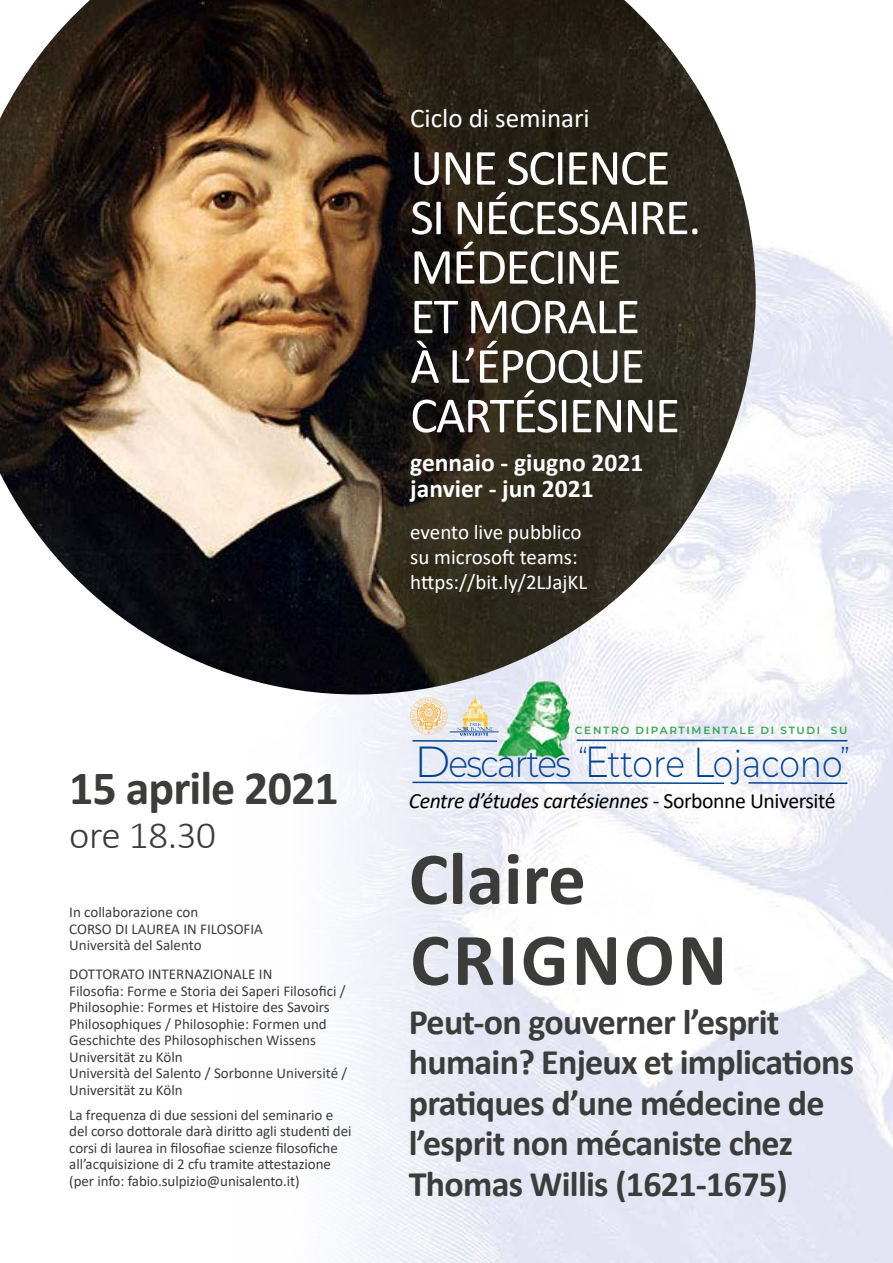
<style>
.page{position:relative;width:893px;height:1263px;background:#fff}
.page>*{position:absolute;margin:0;border:0;box-sizing:border-box;transform-origin:0 0}
.t1{font:700 75px/81px "Calibri";letter-spacing:.04em;color:#3c3c3b}
.t2{font:51px/49.5px "Calibri";letter-spacing:-.03em;color:#fff}
.t3{font:700 48px "Calibri";letter-spacing:-.02em;color:#3c3c3b}
.t4{font:300 39px "Calibri";letter-spacing:-.01em;color:#3c3c3b}
.t5{font:300 37.5px "Montserrat";letter-spacing:-.015em;color:#03438f;scale:.88 1}
.t6{font:700 36px/40.5px "Calibri";letter-spacing:-.02em;color:#3c3c3b}
.t7{font:27px "Calibri";color:#fff}
.t8{font:700 25.5px/25.5px "Calibri";color:#fff}
.t9{font:italic 21.75px "Calibri";letter-spacing:-.02em;color:#000}
.t10{font:21px/25.2px "Calibri";color:#fff}
.t11{font:15px/16.5px "Calibri";color:#3c3c3b}
.t12{font:600 10.5px "Montserrat";letter-spacing:.16em;color:#38a654}
.s1{font-size:43.5px}
.s2{font-size:42px}
.s3{font-style:normal}
</style>
<div class="page">
<img style="left:337px;top:245px;width:556px;height:1018px">
<img style="left:0;top:0;width:756px;height:694px">
<svg style="left:410px;top:697px;width:37px;height:38px"></svg>
<img style="left:462px;top:692px;width:26px;height:31px">
<svg style="left:457px;top:723px;width:36px;height:13px"></svg>
<hr style="left:450px;top:732px;width:49px;height:1px;background:#03438f">
<img style="left:497px;top:680px;width:75px;height:79px">
<hr style="left:412px;top:740px;width:85px;height:2px;background:#03438f">
<hr style="left:577px;top:739px;width:270px;height:2px;background:#03438f">
<svg style="left:411px;top:781px;width:315px;height:4px"></svg>
<hr style="left:748px;top:782px;width:99px;height:2px;background:#03438f">
<h3 class="t3" style="left:69px;top:754px;width:271px">15 aprile 2021</h3>
<h3 class="t4" style="left:69px;top:810px;width:148px">ore 18.30</h3>
<p class="t11" style="left:69px;top:903px;width:195px">In collaborazione con<br>CORSO DI LAUREA IN FILOSOFIA<br>Università del Salento</p>
<p class="t11" style="left:69px;top:966px;width:280px">DOTTORATO INTERNAZIONALE IN<br>Filosofia: Forme e Storia dei Saperi Filosofici / Philosophie: Formes et Histoire des Savoirs Philosophiques / Philosophie: Formen und Geschichte des Philosophischen Wissens Universität zu Köln<br>Università del Salento / Sorbonne Université / Universität zu Köln</p>
<p class="t11" style="left:69px;top:1106px;width:284px">La frequenza di due sessioni del seminario e del corso dottorale darà diritto agli studenti dei corsi di laurea in filosofiae scienze filosofiche all’acquisizione di 2 cfu tramite attestazione (per info: fabio.sulpizio@unisalento.it)</p>
<h3 class="t7" style="left:410px;top:99px;width:181px">Ciclo di seminari</h3>
<h2 class="t2" style="left:410px;top:142px;width:292px">UNE SCIENCE<br>SI NÉCESSAIRE.<br>MÉDECINE<br>ET MORALE<br>À L’ÉPOQUE<br>CARTÉSIENNE</h2>
<h3 class="t8" style="left:410px;top:450px;width:234px">gennaio - giugno 2021 janvier - jun 2021</h3>
<h3 class="t10" style="left:410px;top:519px;width:179px">evento live pubblico su microsoft teams: https://bit.ly/2LJajKL</h3>
<p class="t12" style="left:575px;top:723px;width:274px">CENTRO DIPARTIMENTALE DI STUDI SU</p>
<h3 class="t5" style="left:415px;top:738px;width:496px"><span class="s1">D</span>escartes <sup>“</sup><span class="s1">E</span>ttore <span class="s2">L</span>ojacono<sup>”</sup></h3>
<h3 class="t9" style="left:409px;top:786px;width:428px">Centre d’études cartésiennes - <span class="s3">Sorbonne Université</span></h3>
<h1 class="t1" style="left:409px;top:837px;width:320px">Claire<br>CRIGNON</h1>
<h3 class="t6" style="left:409px;top:1001px;width:447px">Peut-on gouverner l’esprit humain? Enjeux et implications pratiques d’une médecine de l’esprit non mécaniste chez<br>Thomas Willis (1621-1675)</h3>
</div>
